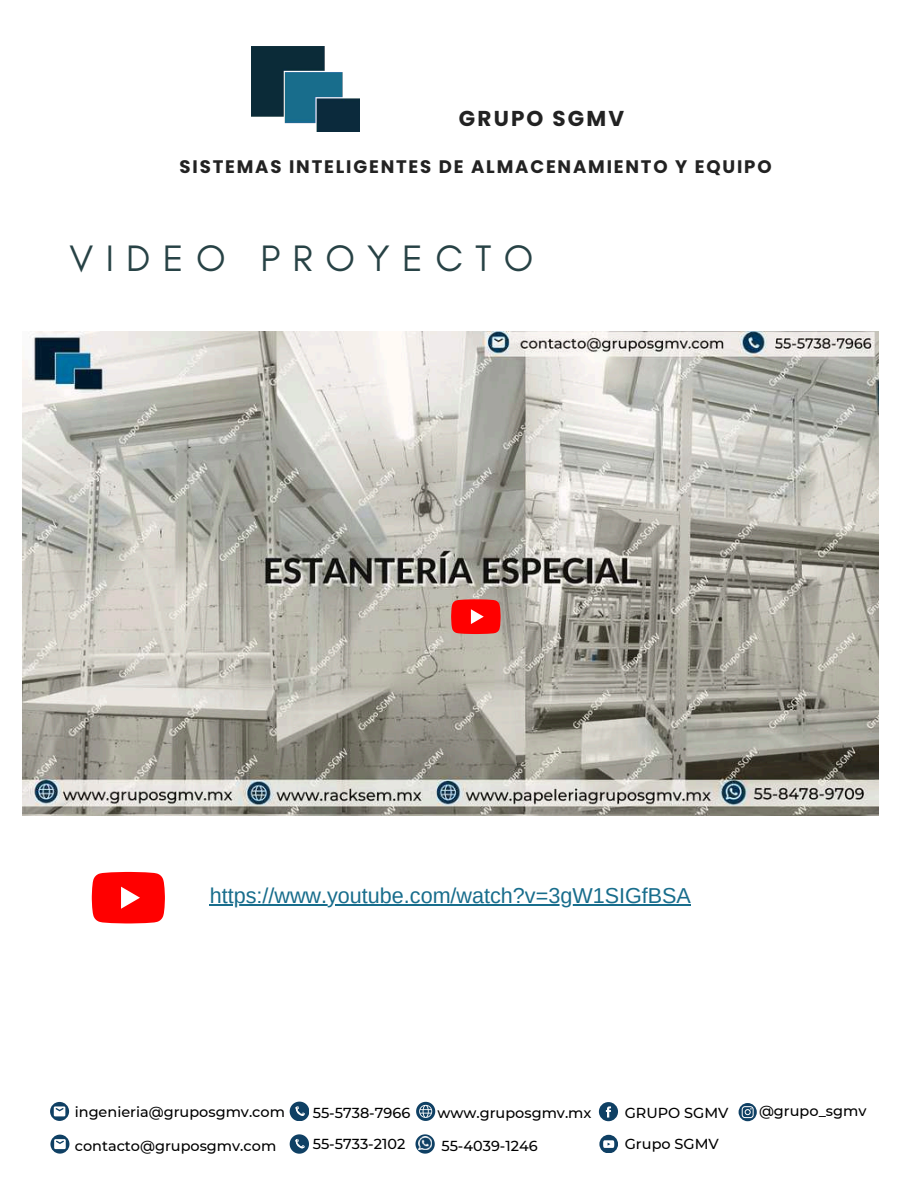
<style>
.page{position:relative;width:918px;height:1188px;background:#fff}
.page>*{position:absolute;margin:0;border:0;box-sizing:border-box;transform-origin:0 0}
.t1{font:37.5px "Glacial Indifference";letter-spacing:.33em;color:#274245}
.t2{font:21.6px "Arimo";color:#186d8c}
.t3{font:700 21.6px "Poppins";letter-spacing:.1em;color:#222}
.t4{font:700 18.15px "Poppins";letter-spacing:.1em;color:#222}
.t5{font:500 14.4px "Montserrat";color:#000}
</style>
<div class="page">
<img style="left:251px;top:47px;width:108px;height:84px">
<img style="left:23px;top:332px;width:856px;height:484px">
<svg style="left:92px;top:872px;width:73px;height:51px;background:#ff1b1b"></svg>
<svg style="left:451px;top:599px;width:50px;height:35px;background:#f91b1a"></svg>
<svg style="left:50px;top:1102px;width:19px;height:19px"></svg>
<svg style="left:50px;top:1135px;width:19px;height:19px"></svg>
<svg style="left:599px;top:1102px;width:19px;height:19px"></svg>
<svg style="left:599px;top:1135px;width:19px;height:18px"></svg>
<svg style="left:416px;top:1102px;width:19px;height:19px"></svg>
<svg style="left:415px;top:1134px;width:20px;height:20px"></svg>
<svg style="left:290px;top:1102px;width:19px;height:19px"></svg>
<svg style="left:739px;top:1103px;width:18px;height:18px"></svg>
<svg style="left:290px;top:1134px;width:19px;height:20px"></svg>
<hr style="left:210px;top:904px;width:481px;height:2px;background:#186d8c">
<h2 class="t3" style="left:459px;top:104px;width:167px">GRUPO SGMV</h2>
<p class="t4" style="left:180px;top:154px;width:593px">SISTEMAS INTELIGENTES DE ALMACENAMIENTO Y EQUIPO</p>
<h1 class="t1" style="left:70px;top:235px;width:465px">VIDEO PROYECTO</h1>
<h2 class="t2" style="left:210px;top:884px;width:483px">https://www.youtube.com/watch?v=3gW1SIGfBSA</h2>
<p class="t5" style="left:75px;top:1103px;width:212px">ingenieria@gruposgmv.com</p>
<p class="t5" style="left:75px;top:1137px;width:203px">contacto@gruposgmv.com</p>
<p class="t5" style="left:625px;top:1136px;width:95px">Grupo SGMV</p>
<p class="t5" style="left:438px;top:1104px;width:156px">www.gruposgmv.mx</p>
<p class="t5" style="left:625px;top:1104px;width:105px">GRUPO SGMV</p>
<p class="t5" style="left:313px;top:1104px;width:99px">55-5738-7966</p>
<p class="t5" style="left:313px;top:1135px;width:94px">55-5733-2102</p>
<p class="t5" style="left:441px;top:1137px;width:98px">55-4039-1246</p>
<p class="t5" style="left:759px;top:1102px;width:109px">@grupo_sgmv</p>
</div>
